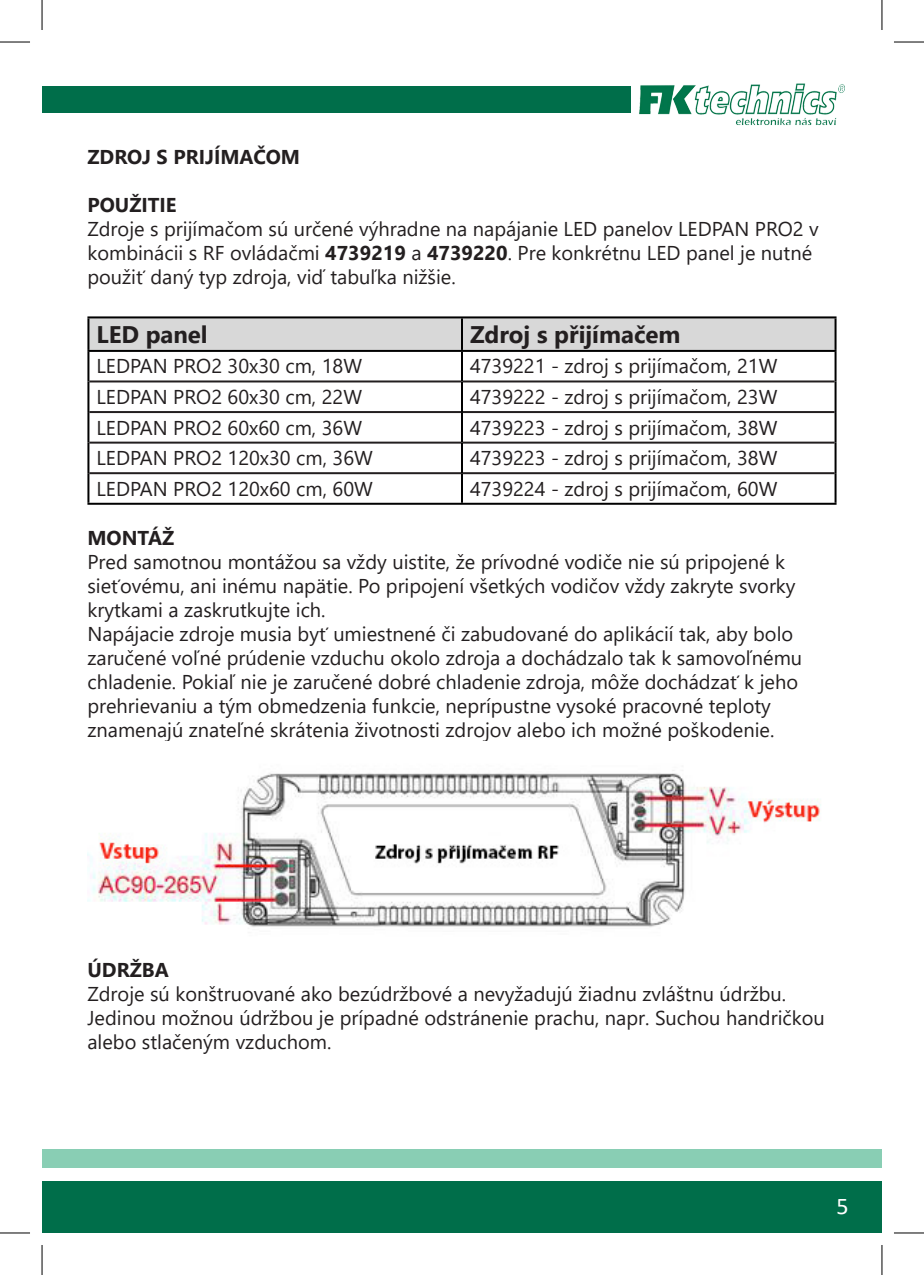
<style>
.page{position:relative;width:924px;height:1275px;background:#fff}
.page>*{position:absolute;margin:0;border:0;box-sizing:border-box;transform-origin:0 0}
.t1{font:700 24px "Segoe UI";color:#231f20}
.t2{font:24px "Calibri";color:#fff}
.t3{font:20px/24px "Segoe UI";color:#231f20}
.t4{font:700 20px "Segoe UI";color:#231f20}
.s1{font-weight:700}
</style>
<div class="page">
<div style="left:42px;top:86px;width:587px;height:26px;background:#006e4a"></div>
<img style="left:630px;top:83px;width:215px;height:42px">
<div style="left:42px;top:1182px;width:839px;height:51px;background:#006e4a"></div>
<div style="left:42px;top:1149px;width:839px;height:18px;background:#89ceb4"></div>
<div style="left:89px;top:318px;width:745px;height:32px;background:#d8d8d8"></div>
<hr style="left:89px;top:380px;width:372px;height:2px;background:#231f20">
<hr style="left:463px;top:380px;width:371px;height:2px;background:#231f20">
<hr style="left:89px;top:411px;width:372px;height:2px;background:#231f20">
<hr style="left:463px;top:411px;width:371px;height:2px;background:#231f20">
<hr style="left:89px;top:441px;width:372px;height:2px;background:#231f20">
<hr style="left:463px;top:441px;width:371px;height:2px;background:#231f20">
<hr style="left:89px;top:472px;width:372px;height:2px;background:#231f20">
<hr style="left:463px;top:472px;width:371px;height:2px;background:#231f20">
<hr style="left:87px;top:352px;width:2px;height:29px;background:#000">
<hr style="left:461px;top:352px;width:2px;height:29px;background:#000">
<hr style="left:834px;top:352px;width:2px;height:29px;background:#000">
<hr style="left:87px;top:381px;width:2px;height:31px;background:#000">
<hr style="left:461px;top:381px;width:2px;height:31px;background:#000">
<hr style="left:834px;top:381px;width:2px;height:31px;background:#000">
<hr style="left:87px;top:412px;width:2px;height:30px;background:#000">
<hr style="left:461px;top:412px;width:2px;height:30px;background:#000">
<hr style="left:834px;top:412px;width:2px;height:30px;background:#000">
<hr style="left:87px;top:442px;width:2px;height:31px;background:#000">
<hr style="left:461px;top:442px;width:2px;height:31px;background:#000">
<hr style="left:834px;top:442px;width:2px;height:31px;background:#000">
<hr style="left:87px;top:473px;width:2px;height:30px;background:#000">
<hr style="left:461px;top:473px;width:2px;height:30px;background:#000">
<hr style="left:834px;top:473px;width:2px;height:30px;background:#000">
<hr style="left:87px;top:503px;width:375px;height:2px;background:#000">
<hr style="left:462px;top:503px;width:374px;height:2px;background:#000">
<hr style="left:87px;top:316px;width:375px;height:2px;background:#000">
<hr style="left:87px;top:318px;width:2px;height:32px;background:#000">
<hr style="left:462px;top:316px;width:374px;height:2px;background:#000">
<hr style="left:461px;top:318px;width:2px;height:32px;background:#000">
<hr style="left:834px;top:318px;width:2px;height:32px;background:#000">
<hr style="left:87px;top:350px;width:375px;height:2px;background:#000">
<hr style="left:462px;top:350px;width:374px;height:2px;background:#000">
<img style="left:87px;top:770px;width:734px;height:157px">
<hr style="left:0;top:42px;width:30px;height:1px;background:#000">
<hr style="left:893px;top:42px;width:30px;height:1px;background:#000">
<hr style="left:0;top:1232px;width:30px;height:1px;background:#000">
<hr style="left:893px;top:1232px;width:30px;height:1px;background:#000">
<hr style="left:42px;top:0;width:1px;height:30px;background:#000">
<hr style="left:42px;top:1245px;width:1px;height:30px;background:#000">
<hr style="left:881px;top:0;width:1px;height:30px;background:#000">
<hr style="left:881px;top:1245px;width:1px;height:30px;background:#000">
<p class="t4" style="left:87px;top:138px;width:214px">ZDROJ S PRIJÍMAČOM</p>
<p class="t4" style="left:87px;top:186px;width:91px">POUŽITIE</p>
<p class="t3" style="left:87px;top:215px;width:732px">Zdroje s prijímačom sú určené výhradne na napájanie LED panelov LEDPAN PRO2 v kombinácii s RF ovládačmi <span class="s1">4739219</span> a <span class="s1">4739220</span>. Pre konkrétnu LED panel je nutné použiť daný typ zdroja, viď tabuľka nižšie.</p>
<p class="t1" style="left:96px;top:312px;width:113px">LED panel</p>
<p class="t1" style="left:470px;top:312px;width:212px">Zdroj s přijímačem</p>
<p class="t3" style="left:96px;top:352px;width:267px">LEDPAN PRO2 30x30 cm, 18W</p>
<p class="t3" style="left:470px;top:352px;width:309px">4739221 - zdroj s prijímačom, 21W</p>
<p class="t3" style="left:96px;top:383px;width:267px">LEDPAN PRO2 60x30 cm, 22W</p>
<p class="t3" style="left:470px;top:383px;width:309px">4739222 - zdroj s prijímačom, 23W</p>
<p class="t3" style="left:96px;top:414px;width:267px">LEDPAN PRO2 60x60 cm, 36W</p>
<p class="t3" style="left:470px;top:414px;width:309px">4739223 - zdroj s prijímačom, 38W</p>
<p class="t3" style="left:96px;top:444px;width:278px">LEDPAN PRO2 120x30 cm, 36W</p>
<p class="t3" style="left:470px;top:444px;width:309px">4739223 - zdroj s prijímačom, 38W</p>
<p class="t3" style="left:96px;top:475px;width:278px">LEDPAN PRO2 120x60 cm, 60W</p>
<p class="t3" style="left:470px;top:475px;width:309px">4739224 - zdroj s prijímačom, 60W</p>
<p class="t4" style="left:87px;top:519px;width:88px">MONTÁŽ</p>
<p class="t3" style="left:87px;top:548px;width:709px">Pred samotnou montážou sa vždy uistite, že prívodné vodiče nie sú pripojené k sieťovému, ani inému napätie. Po pripojení všetkých vodičov vždy zakryte svorky krytkami a zaskrutkujte ich.</p>
<p class="t3" style="left:87px;top:620px;width:716px">Napájacie zdroje musia byť umiestnené či zabudované do aplikácií tak, aby bolo zaručené voľné prúdenie vzduchu okolo zdroja a dochádzalo tak k samovoľnému chladenie. Pokiaľ nie je zaručené dobré chladenie zdroja, môže dochádzať k jeho prehrievaniu a tým obmedzenia funkcie, neprípustne vysoké pracovné teploty znamenajú znateľné skrátenia životnosti zdrojov alebo ich možné poškodenie.</p>
<p class="t4" style="left:87px;top:951px;width:83px">ÚDRŽBA</p>
<p class="t3" style="left:87px;top:980px;width:738px">Zdroje sú konštruované ako bezúdržbové a nevyžadujú žiadnu zvláštnu údržbu.<br>Jedinou možnou údržbou je prípadné odstránenie prachu, napr. Suchou handričkou alebo stlačeným vzduchom.</p>
<p class="t2" style="left:836px;top:1189px;width:14px">5</p>
</div>
